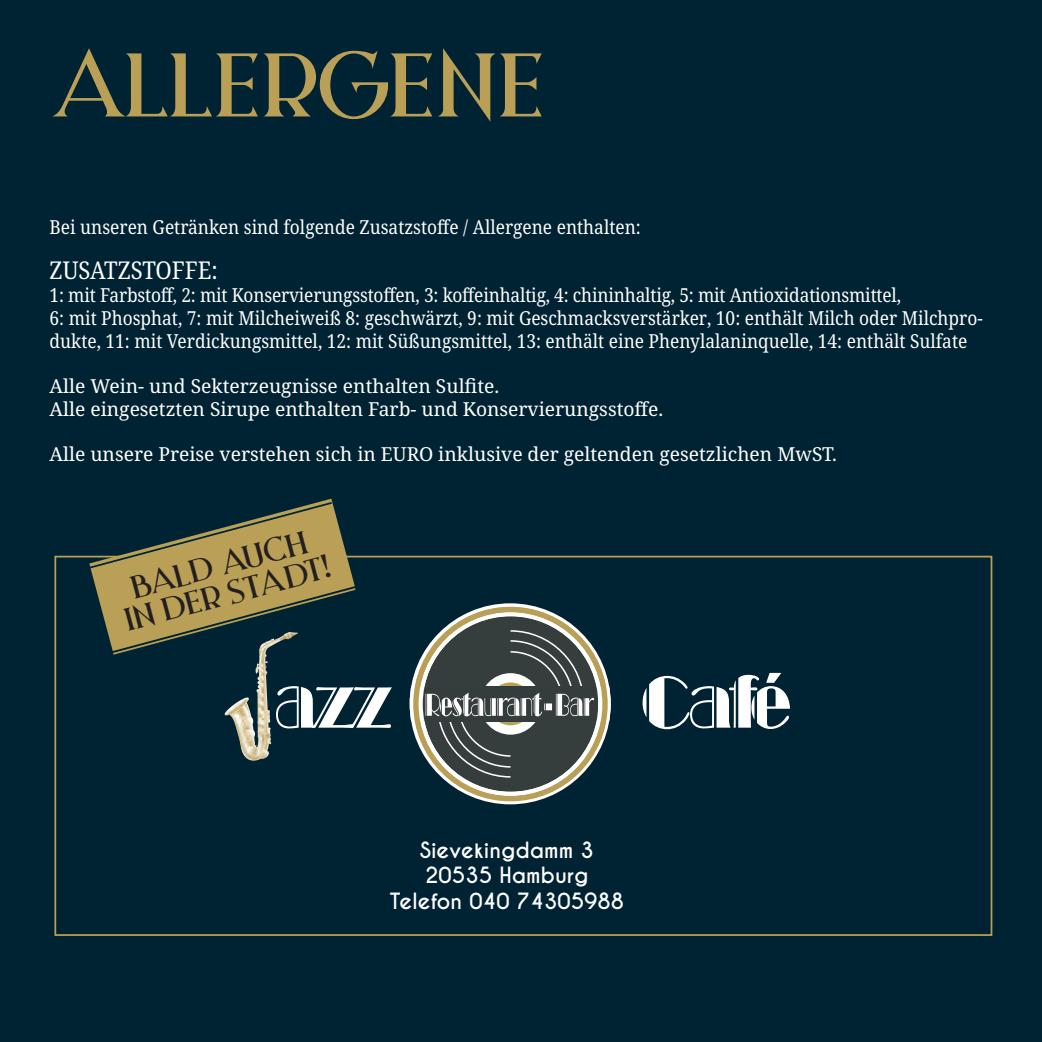
<style>
.page{position:relative;width:1042px;height:1042px;background:#002333}
.page>*{position:absolute;margin:0;border:0;box-sizing:border-box;transform-origin:0 0}
.t1{font:84px "Night Zone";letter-spacing:-.02em;color:#baa057}
.t2{font:29.75px/29.8px "Night Zone";color:#231f20;text-align:center}
.t3{font:24.5px "Noto Serif";color:#fff;scale:.9 1}
.t4{font:700 21px/25.4px "Caviar Dreams";color:#fff;text-align:center}
.t5{font:19.25px/22.8px "Noto Serif";color:#fff;scale:.9 1}
.t6{font:19.25px/22.8px "Noto Serif";color:#fff}
</style>
<div class="page">
<svg style="left:87px;top:499px;width:703px;height:302px"></svg>
<h1 class="t1" style="left:50px;top:30px;width:496px">Allergene</h1>
<p class="t5" style="left:50px;top:216px;width:658px">Bei unseren Getränken sind folgende Zusatzstoffe / Allergene enthalten:</p>
<p class="t3" style="left:50px;top:254px;width:188px">ZUSATZSTOFFE:</p>
<p class="t5" style="left:50px;top:284px;width:1038px">1: mit Farbstoff, 2: mit Konservierungsstoffen, 3: koffeinhaltig, 4: chininhaltig, 5: mit Antioxidationsmittel,<br>6: mit Phosphat, 7: mit Milcheiweiß 8: geschwärzt, 9: mit Geschmacksverstärker, 10: enthält Milch oder Milchpro&shy;dukte, 11: mit Verdickungsmittel, 12: mit Süßungsmittel, 13: enthält eine Phenylalaninquelle, 14: enthält Sulfate</p>
<p class="t6" style="left:50px;top:375px;width:615px">Alle Wein- und Sekterzeugnisse enthalten Sulfite.<br>Alle eingesetzten Sirupe enthalten Farb- und Konservierungsstoffe.</p>
<p class="t6" style="left:50px;top:443px;width:789px">Alle unsere Preise verstehen sich in EURO inklusive der geltenden gesetzlichen MwST.</p>
<h2 class="t2" style="left:113px;top:577px;width:213px;rotate:-15deg">Bald auch in der Stadt!</h2>
<p class="t4" style="left:390px;top:838px;width:236px">Sievekingdamm 3<br>20535 Hamburg<br>Telefon 040 74305988</p>
</div>
